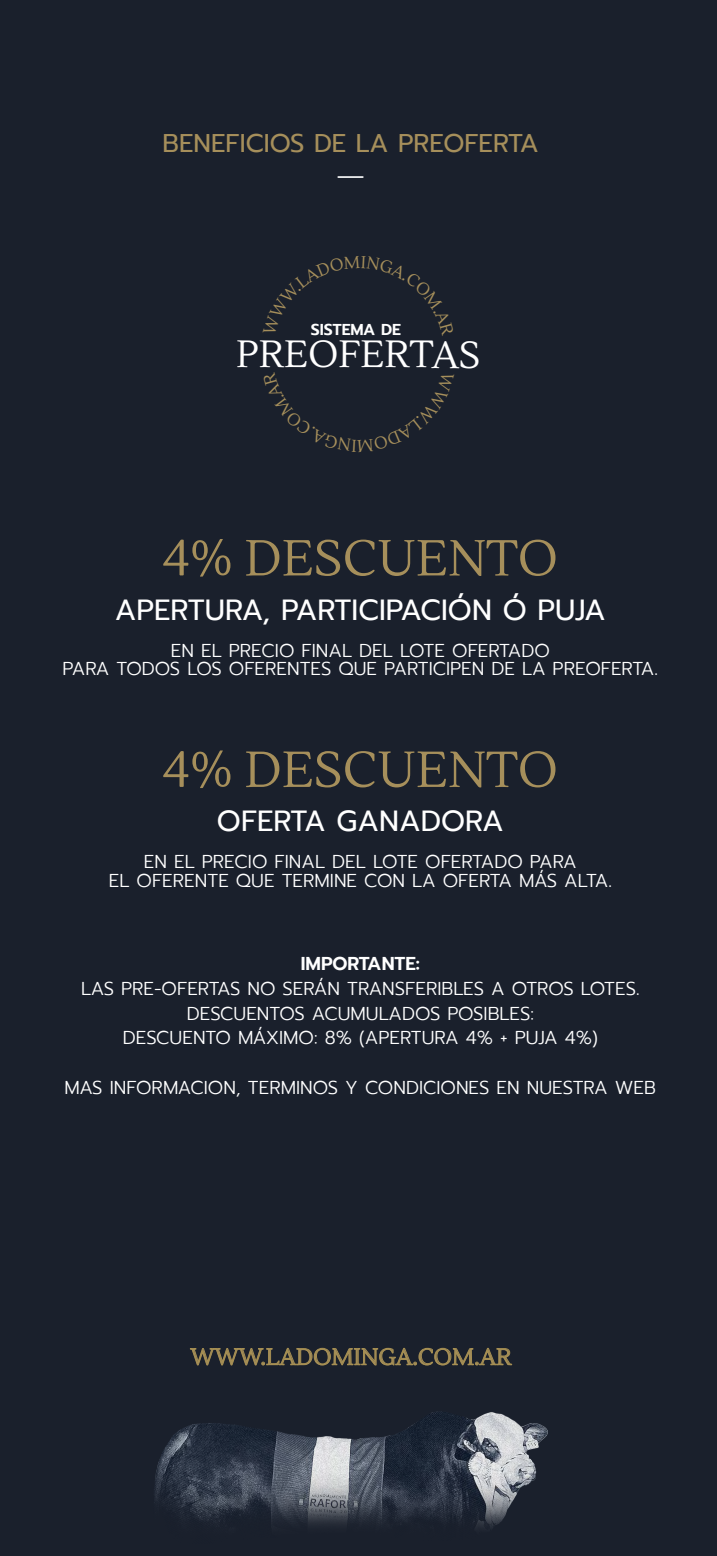
<style>
.page{position:relative;width:717px;height:1556px;background:#1a202c}
.page>*{position:absolute;margin:0;border:0;box-sizing:border-box;transform-origin:0 0}
.t1{font:50.38px "Lustria";color:#a68f5b}
.t2{font:37.94px "Lustria";letter-spacing:-.005em;color:#fff}
.t3{font:29.06px "Prompt";color:#fff}
.t4{font:25.56px "Prompt";color:#a68f5b}
.t5{font:23.56px "Lustria";color:#fff}
.t6{font:23px "Lustria";color:#a68f5b}
.t7{font:300 18.56px/18.6px "Prompt";color:#fff;text-align:center}
.t8{font:600 18.56px "Prompt";color:#fff}
.t9{font:600 15.75px "Prompt";letter-spacing:-.01em;color:#fff}
</style>
<div class="page">
<img style="left:154px;top:1411px;width:393px;height:117px">
<svg style="left:190px;top:1347px;width:322px;height:19px"></svg>
<h3 class="t4" style="left:163px;top:125px;width:378px">BENEFICIOS DE LA PREOFERTA</h3>
<p class="t5" style="left:336px;top:161px;width:31px">—</p>
<p class="t9" style="left:311px;top:318px;width:92px">SISTEMA DE</p>
<h2 class="t2" style="left:236px;top:331px;width:246px">PREOFERTAS</h2>
<h1 class="t1" style="left:163px;top:527px;width:397px">4% DESCUENTO</h1>
<h3 class="t3" style="left:115px;top:589px;width:492px">APERTURA, PARTICIPACIÓN Ó PUJA</h3>
<p class="t7" style="left:63px;top:641px;width:597px">EN EL PRECIO FINAL DEL LOTE OFERTADO<br>PARA TODOS LOS OFERENTES QUE PARTICIPEN DE LA PREOFERTA.</p>
<h1 class="t1" style="left:163px;top:739px;width:397px">4% DESCUENTO</h1>
<h3 class="t3" style="left:217px;top:800px;width:288px">OFERTA GANADORA</h3>
<p class="t7" style="left:109px;top:852px;width:505px">EN EL PRECIO FINAL DEL LOTE OFERTADO PARA<br>EL OFERENTE QUE TERMINE CON LA OFERTA MÁS ALTA.</p>
<p class="t8" style="left:301px;top:950px;width:121px">IMPORTANTE:</p>
<p class="t7" style="left:81px;top:976px;width:560px;line-height:24.8px">LAS PRE-OFERTAS NO SERÁN TRANSFERIBLES A OTROS LOTES.<br>DESCUENTOS ACUMULADOS POSIBLES:<br>DESCUENTO MÁXIMO: 8% (APERTURA 4% + PUJA 4%)</p>
<p class="t7" style="left:65px;top:1078px;width:593px">MAS INFORMACION, TERMINOS Y CONDICIONES EN NUESTRA WEB</p>
<p class="t6" style="left:190px;top:1342px;width:322px">WWW.LADOMINGA.COM.AR</p>
</div>
